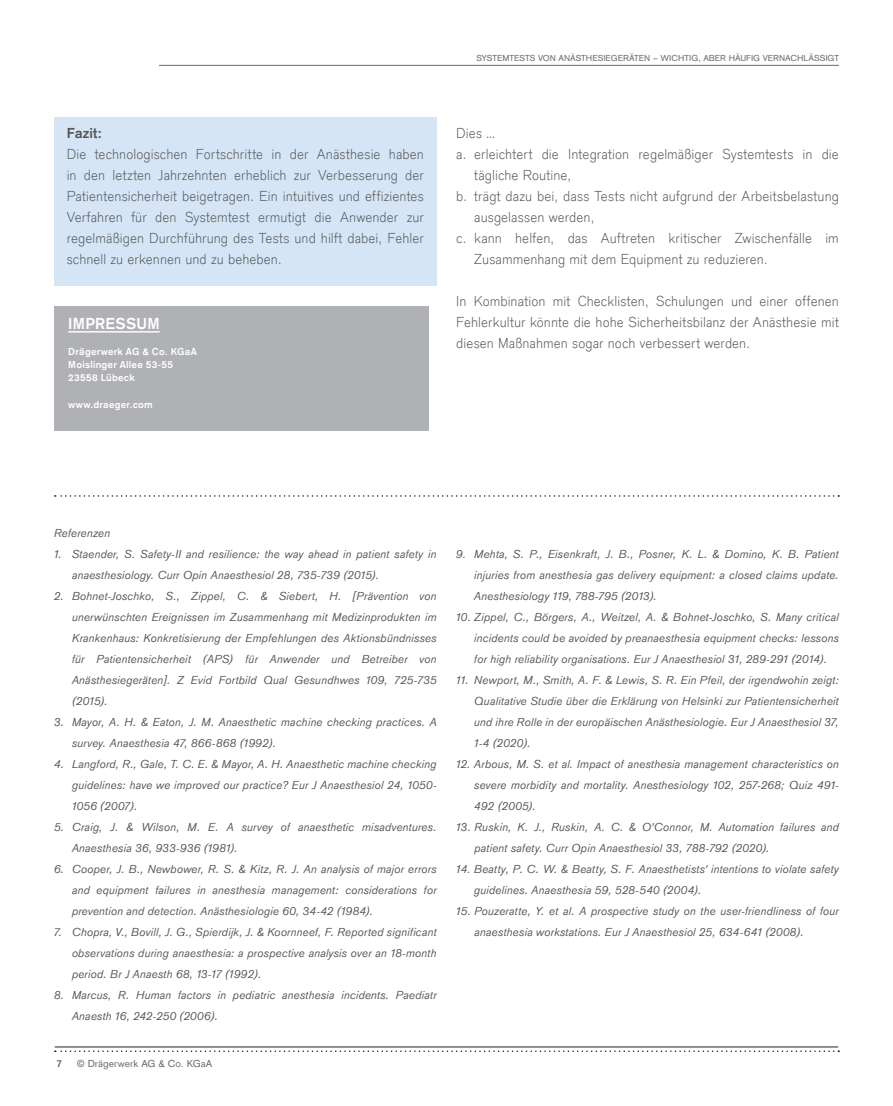
<style>
.page{position:relative;width:893px;height:1106px;background:#fff}
.page>*{position:absolute;margin:0;border:0;box-sizing:border-box;transform-origin:0 0}
.t1{font:700 16.5px "Draeger Sans";letter-spacing:.015em;color:#fff}
.t2{font:300 15px/21px "Draeger Sans";letter-spacing:.005em;color:#545557;text-align:justify}
.t3{font:700 15px "Draeger Sans";letter-spacing:.01em;color:#545557}
.t4{font:italic 12px/21px "Draeger Sans";letter-spacing:.015em;color:#545557;text-align:justify}
.t5{font:700 10.5px/13px "Draeger Sans";letter-spacing:.02em;color:#fff}
.t6{font:10.5px "Draeger Sans";color:#6c6d70}
.t7{font:700 10.5px "Draeger Sans";color:#6c6d70}
.t8{font:9px "Draeger Sans";color:#6c6d70}
</style>
<div class="page">
<hr style="left:159px;top:65px;width:680px;height:1px;background:#6c6d70">
<div style="left:54px;top:117px;width:383px;height:168px;background:#d6e5f5"></div>
<svg style="left:55px;top:495px;width:784px;height:2px"></svg>
<div style="left:54px;top:306px;width:374px;height:124px;background:#b0b1b5"></div>
<hr style="left:68px;top:331px;width:92px;height:1px;background:#fff">
<hr style="left:55px;top:1046px;width:783px;height:1px;background:#231f20">
<svg style="left:55px;top:1050px;width:784px;height:2px"></svg>
<p class="t3" style="left:67px;top:123px;width:37px">Fazit:</p>
<p class="t2" style="left:67px;top:143px;width:359px">Die technologischen Fortschritte in der Anästhesie haben in den letzten Jahrzehnten erheblich zur Verbesserung der Patientensicherheit beigetragen. Ein intuitives und effizientes Verfahren für den Systemtest ermutigt die Anwender zur regelmäßigen Durchführung des Tests und hilft dabei, Fehler schnell zu erkennen und zu beheben.</p>
<h1 class="t1" style="left:68px;top:312px;width:93px">IMPRESSUM</h1>
<p class="t5" style="left:68px;top:344px;width:130px">Drägerwerk AG &amp; Co. KGaA<br>Moislinger Allee 53-55<br>23558 Lübeck</p>
<p class="t5" style="left:68px;top:398px;width:86px">www.draeger.com</p>
<p class="t8" style="left:476px;top:52px;width:364px">SYSTEMTESTS VON ANÄSTHESIEGERÄTEN – WICHTIG, ABER HÄUFIG VERNACHLÄSSIGT</p>
<p class="t2" style="left:456px;top:122px;width:40px">Dies …</p>
<p class="t2" style="left:456px;top:143px;width:384px">a. erleichtert die Integration regelmäßiger Systemtests in die</p>
<p class="t2" style="left:474px;top:164px;width:99px">tägliche Routine,</p>
<p class="t2" style="left:456px;top:185px;width:384px">b. trägt dazu bei, dass Tests nicht aufgrund der Arbeitsbelastung</p>
<p class="t2" style="left:474px;top:206px;width:122px">ausgelassen werden,</p>
<p class="t2" style="left:456px;top:227px;width:384px">c. kann helfen, das Auftreten kritischer Zwischenfälle im</p>
<p class="t2" style="left:474px;top:248px;width:295px">Zusammenhang mit dem Equipment zu reduzieren.</p>
<p class="t2" style="left:456px;top:290px;width:384px">In Kombination mit Checklisten, Schulungen und einer offenen Fehlerkultur könnte die hohe Sicherheitsbilanz der Anästhesie mit diesen Maßnahmen sogar noch verbessert werden.</p>
<p class="t4" style="left:54px;top:522px;width:58px">Referenzen</p>
<p class="t4" style="left:72px;top:543px;width:366px;text-indent:-18px">1. Staender, S. Safety-II and resilience: the way ahead in patient safety in anaesthesiology. Curr Opin Anaesthesiol 28, 735-739 (2015).</p>
<p class="t4" style="left:72px;top:585px;width:366px;text-indent:-18px">2. Bohnet-Joschko, S., Zippel, C. &amp; Siebert, H. [Prävention von unerwünschten Ereignissen im Zusammenhang mit Medizinprodukten im Krankenhaus: Konkretisierung der Empfehlungen des Aktionsbündnisses für Patientensicherheit (APS) für Anwender und Betreiber von Anästhesiegeräten]. Z Evid Fortbild Qual Gesundhwes 109, 725-735 (2015).</p>
<p class="t4" style="left:72px;top:711px;width:366px;text-indent:-18px">3. Mayor, A. H. &amp; Eaton, J. M. Anaesthetic machine checking practices. A survey. Anaesthesia 47, 866-868 (1992).</p>
<p class="t4" style="left:72px;top:753px;width:366px;text-indent:-18px">4. Langford, R., Gale, T. C. E. &amp; Mayor, A. H. Anaesthetic machine checking guidelines: have we improved our practice? Eur J Anaesthesiol 24, 1050- 1056 (2007).</p>
<p class="t4" style="left:72px;top:816px;width:366px;text-indent:-18px">5. Craig, J. &amp; Wilson, M. E. A survey of anaesthetic misadventures.<br>Anaesthesia 36, 933-936 (1981).</p>
<p class="t4" style="left:72px;top:858px;width:366px;text-indent:-18px">6. Cooper, J. B., Newbower, R. S. &amp; Kitz, R. J. An analysis of major errors and equipment failures in anesthesia management: considerations for prevention and detection. Anästhesiologie 60, 34-42 (1984).</p>
<p class="t4" style="left:72px;top:921px;width:366px;text-indent:-18px">7. Chopra, V., Bovill, J. G., Spierdijk, J. &amp; Koornneef, F. Reported significant observations during anaesthesia: a prospective analysis over an 18-month period. Br J Anaesth 68, 13-17 (1992).</p>
<p class="t4" style="left:72px;top:984px;width:366px;text-indent:-18px">8. Marcus, R. Human factors in pediatric anesthesia incidents. Paediatr<br>Anaesth 16, 242-250 (2006).</p>
<p class="t7" style="left:57px;top:1056px;width:6px">7</p>
<p class="t6" style="left:77px;top:1056px;width:137px">© Drägerwerk AG &amp; Co. KGaA</p>
<p class="t4" style="left:474px;top:543px;width:366px;text-indent:-18px">9. Mehta, S. P., Eisenkraft, J. B., Posner, K. L. &amp; Domino, K. B. Patient injuries from anesthesia gas delivery equipment: a closed claims update.<br>Anesthesiology 119, 788-795 (2013).</p>
<p class="t4" style="left:474px;top:606px;width:366px;text-indent:-18px">10. Zippel, C., Börgers, A., Weitzel, A. &amp; Bohnet-Joschko, S. Many critical incidents could be avoided by preanaesthesia equipment checks: lessons for high reliability organisations. Eur J Anaesthesiol 31, 289-291 (2014).</p>
<p class="t4" style="left:474px;top:669px;width:366px;text-indent:-18px">11. Newport, M., Smith, A. F. &amp; Lewis, S. R. Ein Pfeil, der irgendwohin zeigt:<br>Qualitative Studie über die Erklärung von Helsinki zur Patientensicherheit und ihre Rolle in der europäischen Anästhesiologie. Eur J Anaesthesiol 37, 1-4 (2020).</p>
<p class="t4" style="left:474px;top:753px;width:366px;text-indent:-18px">12. Arbous, M. S. et al. Impact of anesthesia management characteristics on severe morbidity and mortality. Anesthesiology 102, 257-268; Quiz 491- 492 (2005).</p>
<p class="t4" style="left:474px;top:816px;width:366px;text-indent:-18px">13. Ruskin, K. J., Ruskin, A. C. &amp; O'Connor, M. Automation failures and patient safety. Curr Opin Anaesthesiol 33, 788-792 (2020).</p>
<p class="t4" style="left:474px;top:858px;width:366px;text-indent:-18px">14. Beatty, P. C. W. &amp; Beatty, S. F. Anaesthetists' intentions to violate safety guidelines. Anaesthesia 59, 528-540 (2004).</p>
<p class="t4" style="left:474px;top:900px;width:366px;text-indent:-18px">15. Pouzeratte, Y. et al. A prospective study on the user-friendliness of four anaesthesia workstations. Eur J Anaesthesiol 25, 634-641 (2008).</p>
</div>
